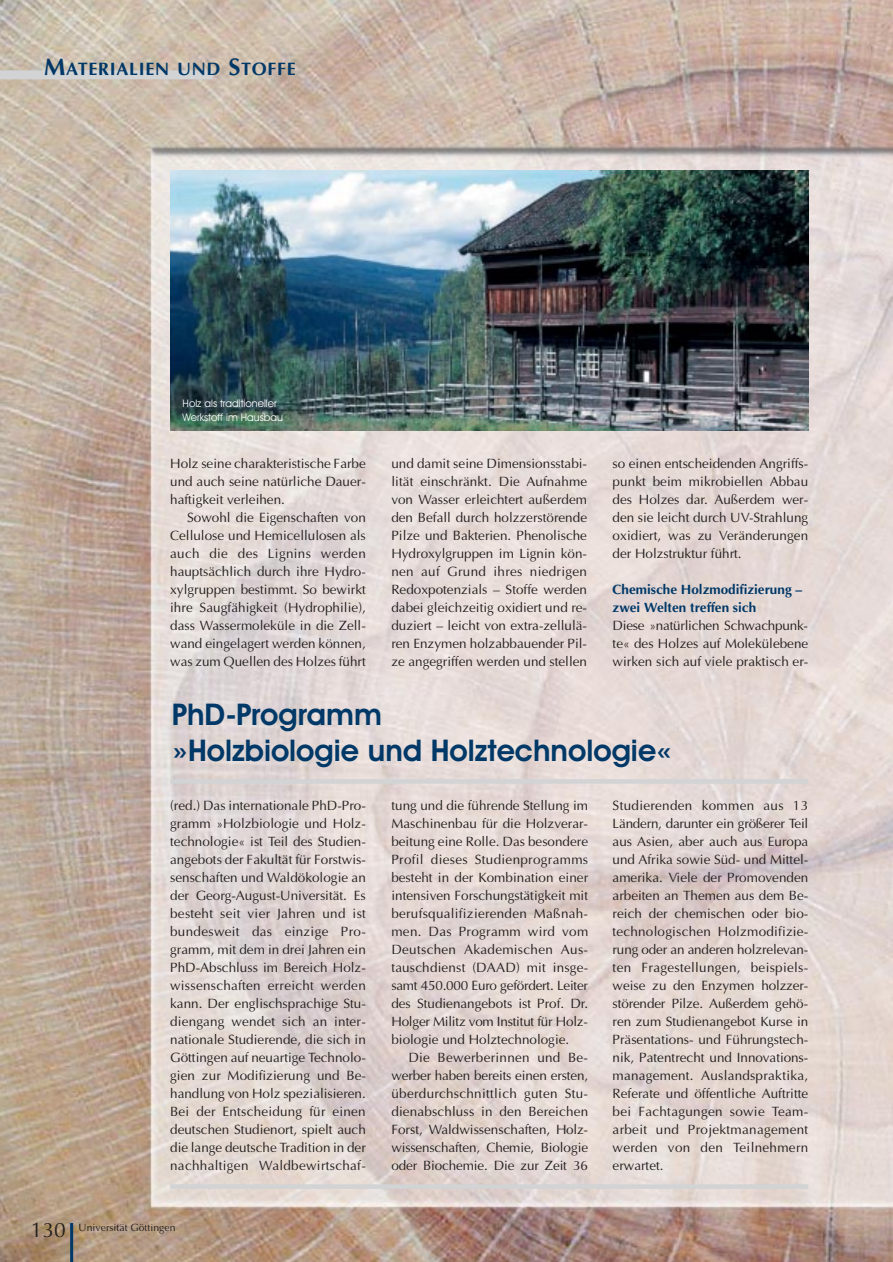
<style>
.page{position:relative;width:893px;height:1262px;background:#fff}
.page>*{position:absolute;margin:0;border:0;box-sizing:border-box;transform-origin:0 0}
.t1{font:600 30px/36px "Avant Garde IT Cby BT";color:#003867}
.t2{font:21px "Optima";color:#231f1f}
.t3{font:700 18px "Optima";letter-spacing:.035em;color:#003867}
.t4{font:13.5px/18px "Optima";color:#231f1f;text-align:justify}
.t5{font:700 13.5px/18px "Optima";color:#003867}
.t6{font:10.5px/13.5px "Avant Garde IT Cby BT";color:#fff}
.t7{font:10.5px "Optima";color:#231f1f}
.s1{font-size:24px}
</style>
<div class="page">
<img style="left:0;top:0;width:892px;height:1261px">
<hr style="left:70px;top:1222px;width:3px;height:39px;background:#003867">
<div style="left:0;top:70px;width:213px;height:9px;background:#d1d3d5"></div>
<img style="left:170px;top:170px;width:638px;height:261px">
<hr style="left:170px;top:779px;width:638px;height:4px;background:#d1d3d5">
<hr style="left:170px;top:1184px;width:638px;height:4px;background:#d1d3d5">
<h3 class="t3" style="left:44px;top:61px;width:253px"><span class="s1">M</span>ATERIALIEN UND <span class="s1">S</span>TOFFE</h3>
<p class="t6" style="left:183px;top:398px;width:102px">Holz als traditioneller<br>Werkstoff im Hausbau</p>
<p class="t4" style="left:170px;top:456px;width:197px">Holz seine charakteristische Farbe und auch seine natürliche Dauer&shy;haftigkeit verleihen.</p>
<p class="t4" style="left:170px;top:510px;width:197px;text-indent:17px">Sowohl die Eigenschaften von Cellulose und Hemicellulosen als auch die des Lignins werden hauptsächlich durch ihre Hydro&shy;xylgruppen bestimmt. So bewirkt ihre Saugfähigkeit (Hydrophilie), dass Wassermoleküle in die Zell&shy;wand eingelagert werden können, was zum Quellen des Holzes führt</p>
<p class="t4" style="left:391px;top:456px;width:197px">und damit seine Dimensionsstabi&shy;lität einschränkt. Die Aufnahme von Wasser erleichtert außerdem den Befall durch holzzerstörende Pilze und Bakterien. Phenolische Hydroxylgruppen im Lignin kön&shy;nen auf Grund ihres niedrigen Redoxpotenzials – Stoffe werden dabei gleichzeitig oxidiert und re&shy;duziert – leicht von extra-zellulä&shy;ren Enzymen holzabbauender Pil&shy;ze angegriffen werden und stellen</p>
<p class="t4" style="left:612px;top:456px;width:197px">so einen entscheidenden Angriffs&shy;punkt beim mikrobiellen Abbau des Holzes dar. Außerdem wer&shy;den sie leicht durch UV-Strahlung oxidiert, was zu Veränderungen der Holzstruktur führt.</p>
<p class="t5" style="left:612px;top:582px;width:191px">Chemische Holzmodifizierung – zwei Welten treffen sich</p>
<p class="t4" style="left:612px;top:618px;width:197px">Diese »natürlichen Schwachpunk&shy;te« des Holzes auf Molekülebene wirken sich auf viele praktisch er-</p>
<h1 class="t1" style="left:172px;top:699px;width:502px">PhD-Programm<br>»Holzbiologie und Holztechnologie«</h1>
<p class="t4" style="left:170px;top:798px;width:197px">(red.) Das internationale PhD-Pro&shy;gramm »Holzbiologie und Holz&shy;technologie« ist Teil des Studien&shy;angebots der Fakultät für Forstwis&shy;senschaften und Waldökologie an der Georg-August-Universität. Es besteht seit vier Jahren und ist bundesweit das einzige Pro&shy;gramm, mit dem in drei Jahren ein PhD-Abschluss im Bereich Holz&shy;wissenschaften erreicht werden kann. Der englischsprachige Stu&shy;diengang wendet sich an inter&shy;nationale Studierende, die sich in Göttingen auf neuartige Technolo&shy;gien zur Modifizierung und Be&shy;handlung von Holz spezialisieren.<br>Bei der Entscheidung für einen deutschen Studienort, spielt auch die lange deutsche Tradition in der nachhaltigen Waldbewirtschaf-</p>
<p class="t4" style="left:391px;top:798px;width:198px">tung und die führende Stellung im Maschinenbau für die Holzverar&shy;beitung eine Rolle. Das besondere Profil dieses Studienprogramms besteht in der Kombination einer intensiven Forschungstätigkeit mit berufsqualifizierenden Maßnah&shy;men. Das Programm wird vom Deutschen Akademischen Aus&shy;tauschdienst (DAAD) mit insge&shy;samt 450.000 Euro gefördert. Leiter des Studienangebots ist Prof. Dr.<br>Holger Militz vom Institut für Holz&shy;biologie und Holztechnologie.</p>
<p class="t4" style="left:391px;top:1050px;width:198px;text-indent:17px">Die Bewerberinnen und Be&shy;werber haben bereits einen ersten, überdurchschnittlich guten Stu&shy;dienabschluss in den Bereichen Forst, Waldwissenschaften, Holz&shy;wissenschaften, Chemie, Biologie oder Biochemie. Die zur Zeit 36</p>
<h2 class="t2" style="left:31px;top:1221px;width:37px">130</h2>
<p class="t7" style="left:79px;top:1223px;width:98px">Universität Göttingen</p>
<p class="t4" style="left:612px;top:798px;width:197px">Studierenden kommen aus 13<br>Ländern, darunter ein größerer Teil aus Asien, aber auch aus Europa und Afrika sowie Süd- und Mittel&shy;amerika. Viele der Promovenden arbeiten an Themen aus dem Be&shy;reich der chemischen oder bio&shy;technologischen Holzmodifizie&shy;rung oder an anderen holzrelevan&shy;ten Fragestellungen, beispiels&shy;weise zu den Enzymen holzzer&shy;störender Pilze. Außerdem gehö&shy;ren zum Studienangebot Kurse in Präsentations- und Führungstech&shy;nik, Patentrecht und Innovations&shy;management. Auslandspraktika, Referate und öffentliche Auftritte bei Fachtagungen sowie Team&shy;arbeit und Projektmanagement werden von den Teilnehmern erwartet.</p>
</div>
